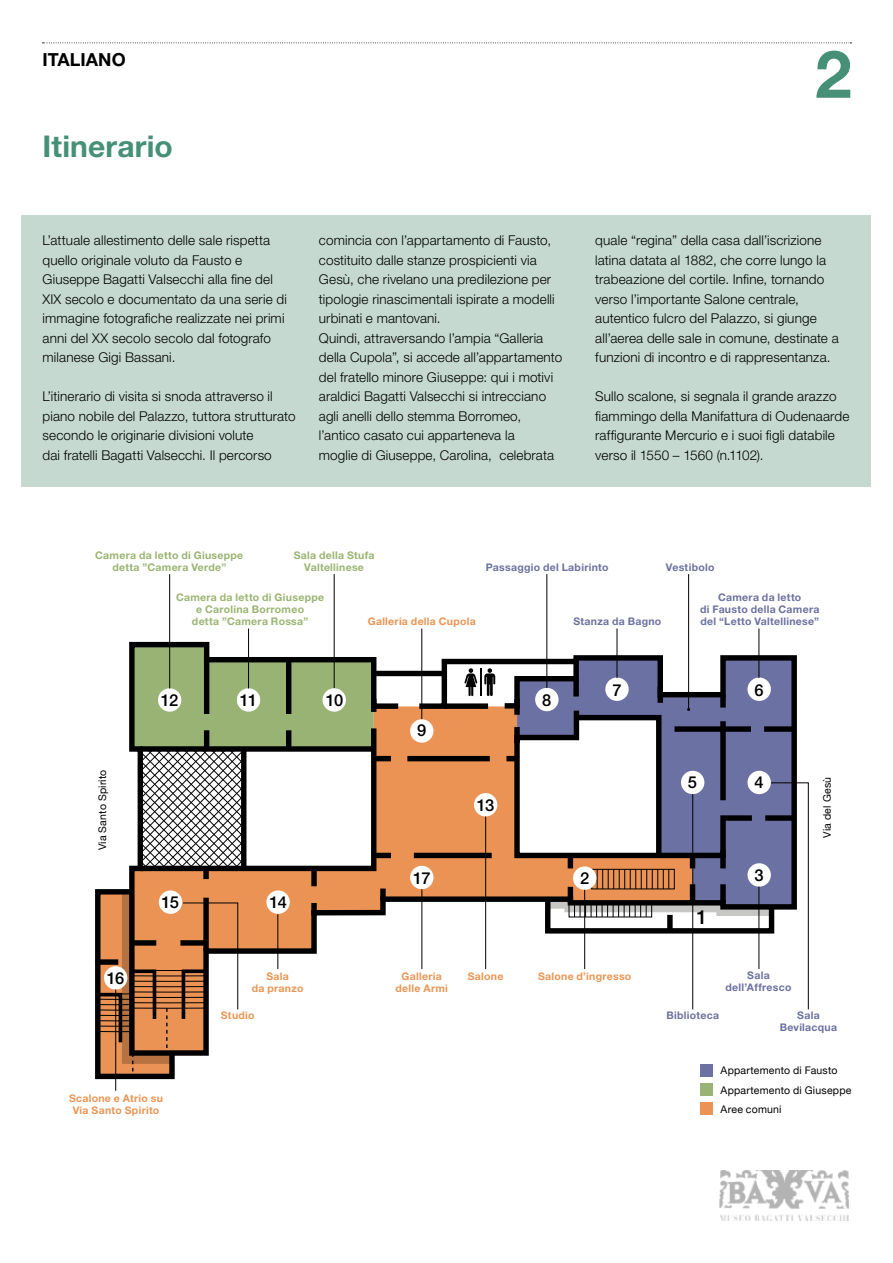
<style>
.page{position:relative;width:893px;height:1263px;background:#fff}
.page>*{position:absolute;margin:0;border:0;box-sizing:border-box;transform-origin:0 0}
.t1{font:700 66px "Helvetica Neue";color:#459077}
.t2{font:700 30px "Helvetica Neue";letter-spacing:.005em;color:#459077}
.t3{font:500 19.5px "Helvetica Neue";color:#000}
.t4{font:700 18px "Helvetica Neue";color:#000}
.t5{font:500 16.5px "Helvetica Neue";letter-spacing:-.05em;color:#000}
.t6{font:300 13.5px/19.5px "Helvetica Neue";letter-spacing:.01em;color:#000}
.t7{font:700 10.5px/12px "Helvetica Neue";letter-spacing:.025em;color:#6c719f;text-align:center}
.t8{font:700 10.5px/12px "Helvetica Neue";letter-spacing:.03em;color:#9ab471;text-align:center}
.t9{font:700 10.5px/12px "Helvetica Neue";letter-spacing:.03em;color:#eb9553;text-align:center}
.t10{font:10.5px/19.5px "Helvetica Neue";letter-spacing:.02em;color:#000}
</style>
<div class="page">
<div style="left:21px;top:215px;width:849px;height:272px;background:#c5d9d0"></div>
<img style="left:719px;top:1170px;width:130px;height:50px">
<svg style="left:43px;top:43px;width:808px;height:1px"></svg>
<svg style="left:129px;top:639px;width:631px;height:371px"></svg>
<div style="left:374px;top:671px;width:70px;height:5px;background:#000"></div>
<svg style="left:464px;top:668px;width:13px;height:28px"></svg>
<hr style="left:479px;top:668px;width:2px;height:28px;background:#000">
<div style="left:371px;top:699px;width:5px;height:13px;background:#000"></div>
<div style="left:311px;top:903px;width:6px;height:12px;background:#000"></div>
<div style="left:380px;top:888px;width:6px;height:13px;background:#000"></div>
<div style="left:311px;top:868px;width:6px;height:18px;background:#000"></div>
<div style="left:203px;top:868px;width:6px;height:11px;background:#000"></div>
<div style="left:266px;top:890px;width:24px;height:24px;background:#fff;border-radius:50%"></div>
<div style="left:410px;top:866px;width:23px;height:23px;background:#fff;border-radius:50%"></div>
<div style="left:474px;top:793px;width:23px;height:23px;background:#fff;border-radius:50%"></div>
<div style="left:410px;top:719px;width:23px;height:24px;background:#fff;border-radius:50%"></div>
<div style="left:323px;top:688px;width:23px;height:24px;background:#fff;border-radius:50%"></div>
<div style="left:237px;top:688px;width:23px;height:24px;background:#fff;border-radius:50%"></div>
<div style="left:158px;top:688px;width:23px;height:24px;background:#fff;border-radius:50%"></div>
<div style="left:700px;top:1064px;width:13px;height:13px;background:#6c71a3"></div>
<div style="left:700px;top:1083px;width:13px;height:13px;background:#99b375"></div>
<div style="left:700px;top:1102px;width:13px;height:13px;background:#eb9355"></div>
<hr style="left:169px;top:574px;width:1px;height:114px;background:#000">
<hr style="left:334px;top:574px;width:1px;height:114px;background:#000">
<hr style="left:546px;top:574px;width:1px;height:114px;background:#000">
<hr style="left:688px;top:574px;width:1px;height:135px;background:#000">
<hr style="left:248px;top:628px;width:1px;height:60px;background:#000">
<hr style="left:421px;top:628px;width:1px;height:91px;background:#000">
<hr style="left:617px;top:628px;width:1px;height:50px;background:#000">
<hr style="left:758px;top:628px;width:1px;height:50px;background:#000">
<hr style="left:421px;top:889px;width:1px;height:80px;background:#000">
<hr style="left:115px;top:989px;width:1px;height:102px;background:#000">
<hr style="left:277px;top:914px;width:1px;height:55px;background:#000">
<svg style="left:484px;top:654px;width:325px;height:356px"></svg>
<svg style="left:95px;top:886px;width:143px;height:196px"></svg>
<hr style="left:692px;top:794px;width:1px;height:215px;background:#000">
<h3 class="t4" style="left:43px;top:52px;width:85px">ITALIANO</h3>
<h1 class="t1" style="left:815px;top:50px;width:38px">2</h1>
<h2 class="t2" style="left:43px;top:135px;width:132px">Itinerario</h2>
<p class="t6" style="left:43px;top:232px;width:246px">L’attuale allestimento delle sale rispetta quello originale voluto da Fausto e Giuseppe Bagatti Valsecchi alla fine del XIX secolo e documentato da una serie di immagine fotografiche realizzate nei primi anni del XX secolo secolo dal fotografo milanese Gigi Bassani.</p>
<p class="t6" style="left:43px;top:388px;width:254px">L’itinerario di visita si snoda attraverso il piano nobile del Palazzo, tuttora strutturato secondo le originarie divisioni volute<br>dai fratelli Bagatti Valsecchi. Il percorso</p>
<p class="t6" style="left:319px;top:232px;width:245px">comincia con l’appartamento di Fausto, costituito dalle stanze prospicienti via Gesù, che rivelano una predilezione per tipologie rinascimentali ispirate a modelli urbinati e mantovani.<br>Quindi, attraversando l’ampia “Galleria della Cupola”, si accede all’appartamento del fratello minore Giuseppe: qui i motivi araldici Bagatti Valsecchi si intrecciano agli anelli dello stemma Borromeo, l’antico casato cui apparteneva la<br>moglie di Giuseppe, Carolina, celebrata</p>
<p class="t6" style="left:595px;top:232px;width:245px">quale “regina” della casa dall’iscrizione latina datata al 1882, che corre lungo la trabeazione del cortile. Infine, tornando verso l’importante Salone centrale, autentico fulcro del Palazzo, si giunge all’aerea delle sale in comune, destinate a funzioni di incontro e di rappresentanza.</p>
<p class="t6" style="left:595px;top:388px;width:256px">Sullo scalone, si segnala il grande arazzo fiammingo della Manifattura di Oudenaarde raffigurante Mercurio e i suoi figli databile verso il 1550 – 1560 (n.1102).</p>
<p class="t8" style="left:95px;top:550px;width:150px">Camera da letto di Giuseppe detta ”Camera Verde”</p>
<p class="t8" style="left:294px;top:550px;width:82px">Sala della Stufa<br>Valtellinese</p>
<p class="t7" style="left:486px;top:562px;width:124px">Passaggio del Labirinto</p>
<p class="t7" style="left:666px;top:562px;width:50px">Vestibolo</p>
<p class="t8" style="left:176px;top:592px;width:150px">Camera da letto di Giuseppe e Carolina Borromeo<br>detta ”Camera Rossa”</p>
<p class="t7" style="left:700px;top:592px;width:121px">Camera da letto<br>di Fausto della Camera del “Letto Valtellinese”</p>
<p class="t9" style="left:368px;top:616px;width:110px">Galleria della Cupola</p>
<p class="t7" style="left:573px;top:616px;width:89px">Stanza da Bagno</p>
<p class="t10" style="left:93px;top:850px;width:82px;rotate:-90deg">Via Santo Spirito</p>
<p class="t5" style="left:107px;top:968px;width:19px">16</p>
<p class="t5" style="left:240px;top:690px;width:19px">11</p>
<p class="t5" style="left:326px;top:690px;width:19px">10</p>
<p class="t5" style="left:161px;top:690px;width:19px">12</p>
<p class="t5" style="left:542px;top:690px;width:11px">8</p>
<p class="t5" style="left:161px;top:892px;width:19px">15</p>
<p class="t5" style="left:269px;top:892px;width:19px">14</p>
<p class="t5" style="left:417px;top:721px;width:11px">9</p>
<p class="t5" style="left:413px;top:868px;width:19px">17</p>
<p class="t5" style="left:477px;top:796px;width:19px">13</p>
<p class="t5" style="left:612px;top:680px;width:11px">7</p>
<p class="t5" style="left:580px;top:868px;width:11px">2</p>
<p class="t9" style="left:252px;top:971px;width:53px">Sala<br>da pranzo</p>
<p class="t9" style="left:221px;top:1011px;width:35px">Studio</p>
<p class="t9" style="left:402px;top:971px;width:42px">Galleria</p>
<p class="t9" style="left:468px;top:971px;width:37px">Salone</p>
<p class="t9" style="left:396px;top:983px;width:54px">delle Armi</p>
<p class="t9" style="left:538px;top:971px;width:95px">Salone d’ingresso</p>
<p class="t9" style="left:69px;top:1093px;width:96px">Scalone e Atrio su<br>Via Santo Spirito</p>
<p class="t5" style="left:688px;top:772px;width:11px">5</p>
<h3 class="t3" style="left:697px;top:906px;width:12px">1</h3>
<p class="t5" style="left:755px;top:680px;width:11px">6</p>
<p class="t5" style="left:755px;top:772px;width:11px">4</p>
<p class="t5" style="left:755px;top:865px;width:11px">3</p>
<p class="t10" style="left:817px;top:838px;width:62px;rotate:-90deg">Via del Gesù</p>
<p class="t7" style="left:725px;top:971px;width:67px">Sala dell’Affresco</p>
<p class="t7" style="left:780px;top:1011px;width:59px">Sala<br>Bevilacqua</p>
<p class="t7" style="left:666px;top:1011px;width:54px">Biblioteca</p>
<p class="t10" style="left:721px;top:1061px;width:132px">Appartemento di Fausto<br>Appartemento di Giuseppe<br>Aree comuni</p>
</div>
